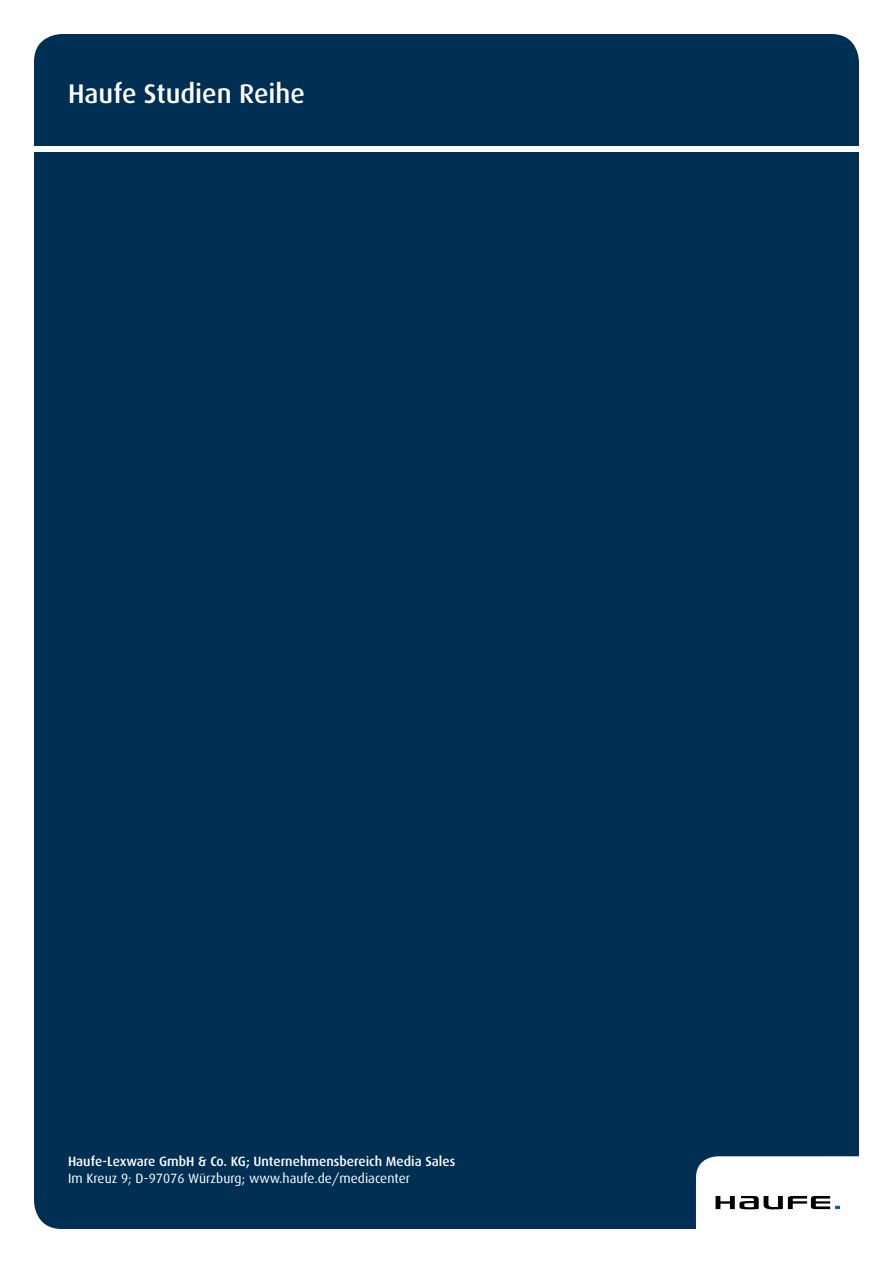
<style>
.page{position:relative;width:893px;height:1263px;background:#fff}
.page>*{position:absolute;margin:0;border:0;box-sizing:border-box;transform-origin:0 0}
.t1{font:500 27px "Dax";color:#fff}
.t2{font:500 13.5px "Dax";color:#fff}
.t3{font:13.5px "Dax";color:#fff}
</style>
<div class="page">
<div style="left:34px;top:34px;width:825px;height:1195px;background:#002f54;border-radius:28px"></div>
<svg style="left:696px;top:1156px;width:163px;height:73px"></svg>
<div style="left:34px;top:146px;width:825px;height:6px;background:#fff"></div>
<h1 class="t1" style="left:68px;top:78px;width:238px">Haufe Studien Reihe</h1>
<p class="t2" style="left:68px;top:1154px;width:389px">Haufe-Lexware GmbH &amp; Co. KG; Unternehmensbereich Media Sales</p>
<p class="t3" style="left:68px;top:1170px;width:344px">I m Kreuz 9; D-97076 Würzburg; www.haufe.de/mediacenter</p>
</div>
